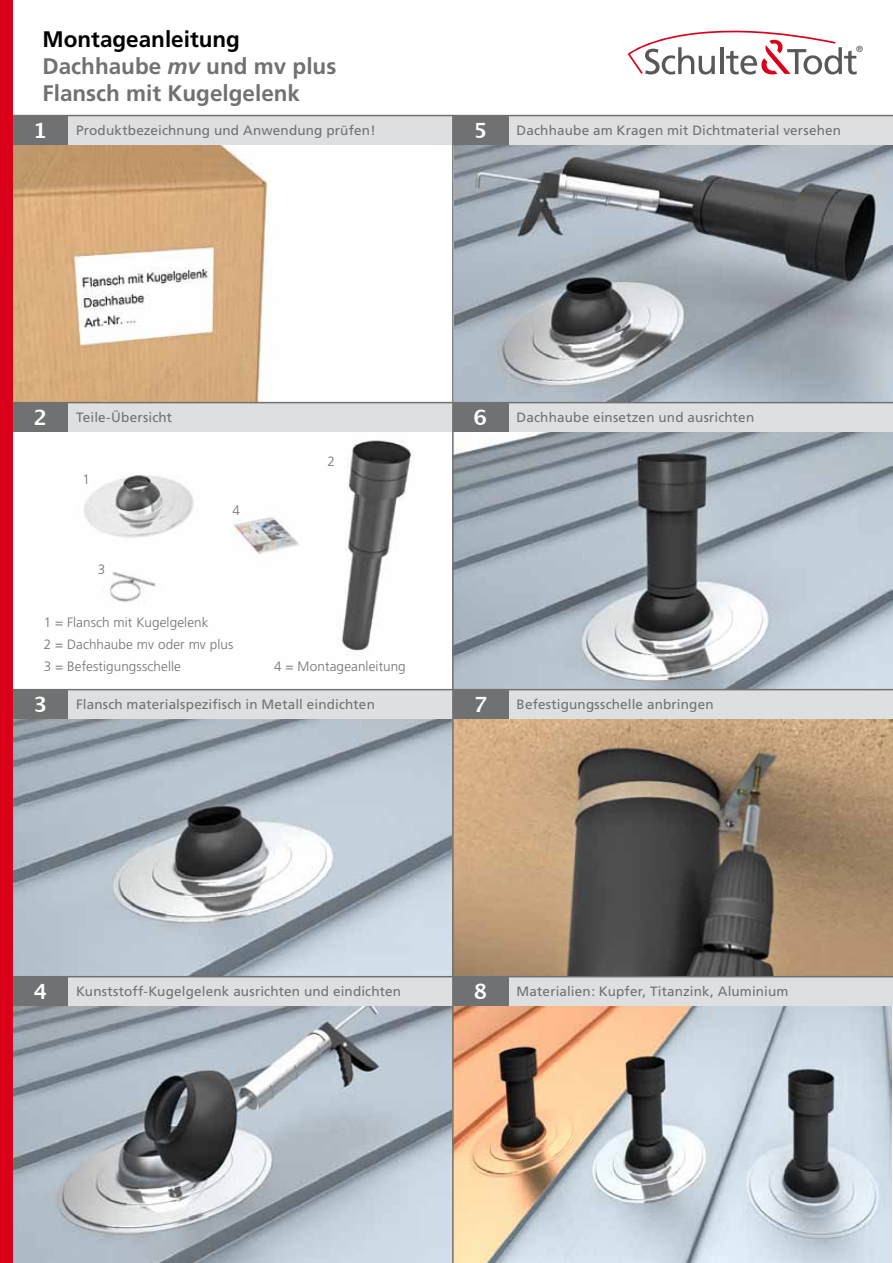
<style>
.page{position:relative;width:893px;height:1263px;background:#fff}
.page>*{position:absolute;margin:0;border:0;box-sizing:border-box;transform-origin:0 0}
.t1{font:700 22.5px/27px "Frutiger";color:#707172}
.t2{font:700 21px "Lucida Grande";color:#fff}
.t3{font:13.5px "Frutiger";letter-spacing:.01em;color:#707172}
.t4{font:300 13.5px/22px "Frutiger";letter-spacing:.005em;color:#707172}
.t5{font:8.85px "Frutiger";color:#58585a}
.s1{color:#000}
.s2{font-style:italic}
</style>
<div class="page">
<img style="left:454px;top:145px;width:439px;height:257px">
<img style="left:13px;top:719px;width:439px;height:257px">
<img style="left:13px;top:145px;width:419px;height:257px">
<div style="left:453px;top:115px;width:440px;height:30px;background:#dedfe0"></div>
<div style="left:12px;top:689px;width:440px;height:30px;background:#dedfe0"></div>
<img style="left:454px;top:432px;width:439px;height:257px">
<div style="left:453px;top:402px;width:440px;height:30px;background:#dedfe0"></div>
<img style="left:454px;top:719px;width:439px;height:257px">
<div style="left:453px;top:689px;width:440px;height:30px;background:#dedfe0"></div>
<div style="left:12px;top:115px;width:440px;height:30px;background:#dedfe0"></div>
<img style="left:13px;top:1006px;width:879px;height:257px">
<div style="left:12px;top:976px;width:440px;height:30px;background:#dedfe0"></div>
<img style="left:43px;top:440px;width:394px;height:249px">
<div style="left:12px;top:402px;width:440px;height:30px;background:#dedfe0"></div>
<div style="left:12px;top:402px;width:56px;height:30px;background:#707172"></div>
<div style="left:453px;top:976px;width:440px;height:30px;background:#dedfe0"></div>
<div style="left:12px;top:689px;width:56px;height:30px;background:#707172"></div>
<div style="left:12px;top:976px;width:56px;height:30px;background:#707172"></div>
<div style="left:453px;top:976px;width:55px;height:30px;background:#707172"></div>
<div style="left:453px;top:689px;width:55px;height:30px;background:#707172"></div>
<div style="left:453px;top:402px;width:55px;height:30px;background:#707172"></div>
<div style="left:12px;top:115px;width:56px;height:30px;background:#707172"></div>
<div style="left:453px;top:115px;width:55px;height:30px;background:#707172"></div>
<hr style="left:452px;top:115px;width:2px;height:1148px;background:#707172">
<hr style="left:12px;top:976px;width:881px;height:1px;background:#707172">
<hr style="left:12px;top:402px;width:881px;height:1px;background:#707172">
<hr style="left:12px;top:115px;width:881px;height:1px;background:#707172">
<hr style="left:12px;top:689px;width:881px;height:1px;background:#707172">
<div style="left:0;top:0;width:13px;height:1263px;background:#da001a"></div>
<svg style="left:628px;top:31px;width:229px;height:43px"></svg>
<h1 class="t1" style="left:43px;top:26px;width:295px"><span class="s1">Montageanleitung<br></span>Dachhaube <span class="s2">mv</span> und mv plus<br>Flansch mit Kugelgelenk</h1>
<h2 class="t2" style="left:33px;top:113px;width:15px">1</h2>
<h2 class="t2" style="left:474px;top:113px;width:15px">5</h2>
<p class="t3" style="left:76px;top:122px;width:301px">Produktbezeichnung und Anwendung prüfen!</p>
<p class="t5" style="left:856px;top:44px;width:9px">®</p>
<p class="t3" style="left:517px;top:122px;width:326px">Dachhaube am Kragen mit Dichtmaterial versehen</p>
<h2 class="t2" style="left:33px;top:400px;width:15px">2</h2>
<p class="t3" style="left:76px;top:409px;width:98px">Teile-Übersicht</p>
<p class="t4" style="left:82px;top:468px;width:9px">1</p>
<p class="t4" style="left:98px;top:558px;width:9px">3</p>
<p class="t4" style="left:232px;top:500px;width:9px">4</p>
<p class="t4" style="left:44px;top:611px;width:191px">1 = Flansch mit Kugelgelenk<br>2 = Dachhaube mv oder mv plus<br>3 = Befestigungsschelle</p>
<p class="t4" style="left:327px;top:450px;width:9px">2</p>
<p class="t4" style="left:274px;top:655px;width:133px">4 = Montageanleitung</p>
<h2 class="t2" style="left:33px;top:687px;width:15px">3</h2>
<p class="t3" style="left:76px;top:696px;width:300px">Flansch materialspezifisch in Metall eindichten</p>
<h2 class="t2" style="left:474px;top:400px;width:15px">6</h2>
<p class="t3" style="left:517px;top:409px;width:239px">Dachhaube einsetzen und ausrichten</p>
<h2 class="t2" style="left:474px;top:687px;width:15px">7</h2>
<p class="t3" style="left:517px;top:696px;width:199px">Befestigungsschelle anbringen</p>
<h2 class="t2" style="left:33px;top:974px;width:15px">4</h2>
<p class="t3" style="left:76px;top:983px;width:326px">Kunststoff-Kugelgelenk ausrichten und eindichten</p>
<h2 class="t2" style="left:474px;top:974px;width:15px">8</h2>
<p class="t3" style="left:517px;top:983px;width:273px">Materialien: Kupfer, Titanzink, Aluminium</p>
</div>
